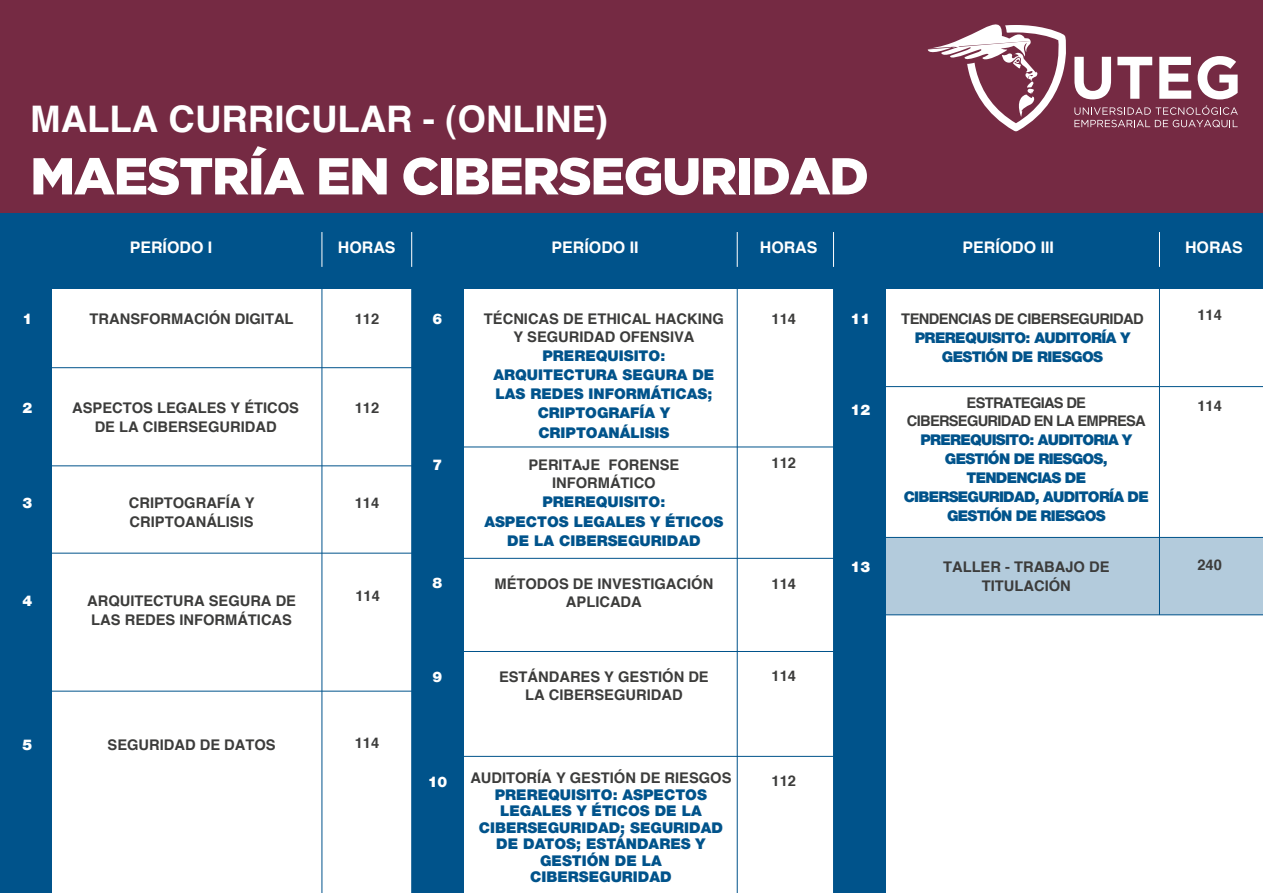
<style>
.page{position:relative;width:1263px;height:893px;background:#fff}
.page>*{position:absolute;margin:0;border:0;box-sizing:border-box;transform-origin:0 0}
.t1{font:900 51.75px "Gotham";letter-spacing:-.025em;color:#fff}
.t2{font:700 36.6px "Helvetica";color:#fff}
.t3{font:700 16.05px "Helvetica";color:#fff}
.t4{font:900 14.85px/19px "Helvetica Neue LT Std";color:#00538b;text-align:center}
.t5{font:900 14.85px/19px "Helvetica Neue LT Std";letter-spacing:-.05em;color:#00538b;text-align:center}
.t6{font:900 14.85px/19px "Helvetica Neue LT Std";letter-spacing:-.04em;color:#00538b;text-align:center}
.t7{font:700 14.7px/18.3px "Helvetica";color:#3c3c3b;text-align:center}
.t8{font:700 14.7px/18.3px "Helvetica";letter-spacing:-.05em;color:#3c3c3b;text-align:center}
.t9{font:700 14.7px "Helvetica";letter-spacing:-.04em;color:#3c3c3b}
.t10{font:900 14.7px "Helvetica Neue LT Com";color:#fff}
</style>
<div class="page">
<div style="left:0;top:280px;width:52px;height:613px;background:#00538b"></div>
<div style="left:412px;top:280px;width:51px;height:613px;background:#00538b"></div>
<div style="left:834px;top:280px;width:52px;height:613px;background:#00538b"></div>
<hr style="left:16px;top:367px;width:410px;height:1px;background:#00538b">
<hr style="left:433px;top:447px;width:410px;height:1px;background:#00538b">
<hr style="left:872px;top:386px;width:391px;height:1px;background:#00538b">
<hr style="left:433px;top:558px;width:410px;height:1px;background:#00538b">
<hr style="left:433px;top:651px;width:410px;height:1px;background:#00538b">
<hr style="left:433px;top:756px;width:410px;height:1px;background:#00538b">
<hr style="left:16px;top:465px;width:410px;height:1px;background:#00538b">
<hr style="left:16px;top:553px;width:410px;height:1px;background:#00538b">
<hr style="left:16px;top:691px;width:410px;height:1px;background:#00538b">
<hr style="left:322px;top:280px;width:1px;height:613px;background:#00538b">
<hr style="left:411px;top:281px;width:1px;height:612px;background:#00538b">
<hr style="left:737px;top:281px;width:1px;height:612px;background:#00538b">
<hr style="left:1159px;top:220px;width:1px;height:395px;background:#00538b">
<hr style="left:833px;top:281px;width:1px;height:612px;background:#00538b">
<div style="left:886px;top:537px;width:377px;height:78px;background:#b3cbdc"></div>
<div style="left:0;top:176px;width:1263px;height:112px;background:#00538b"></div>
<hr style="left:322px;top:232px;width:1px;height:35px;background:#fff">
<hr style="left:411px;top:232px;width:1px;height:35px;background:#fff">
<hr style="left:737px;top:232px;width:1px;height:35px;background:#fff">
<hr style="left:833px;top:232px;width:1px;height:35px;background:#fff">
<hr style="left:1159px;top:232px;width:1px;height:35px;background:#fff">
<div style="left:0;top:0;width:1263px;height:212px;background:#752a43"></div>
<svg style="left:1074px;top:57px;width:37px;height:42px"></svg>
<svg style="left:1117px;top:57px;width:35px;height:42px"></svg>
<svg style="left:1159px;top:57px;width:32px;height:42px"></svg>
<svg style="left:1197px;top:56px;width:40px;height:43px"></svg>
<svg style="left:1074px;top:105px;width:164px;height:22px"></svg>
<svg style="left:928px;top:24px;width:138px;height:107px"></svg>
<h2 class="t2" style="left:30px;top:96px;width:579px">MALLA CURRICULAR - (ONLINE)</h2>
<h1 class="t1" style="left:30px;top:146px;width:840px">MAESTRÍA EN CIBERSEGURIDAD</h1>
<p class="t3" style="left:130px;top:237px;width:84px">PERÍODO I</p>
<p class="t3" style="left:338px;top:237px;width:59px">HORAS</p>
<p class="t3" style="left:552px;top:237px;width:89px">PERÍODO II</p>
<p class="t3" style="left:760px;top:237px;width:59px">HORAS</p>
<p class="t3" style="left:962px;top:237px;width:93px">PERÍODO III</p>
<p class="t3" style="left:1185px;top:237px;width:59px">HORAS</p>
<p class="t10" style="left:22px;top:310px;width:11px">1</p>
<p class="t7" style="left:90px;top:309px;width:205px">TRANSFORMACIÓN DIGITAL</p>
<p class="t10" style="left:22px;top:399px;width:11px">2</p>
<p class="t7" style="left:72px;top:399px;width:228px">ASPECTOS LEGALES Y ÉTICOS<br>DE LA CIBERSEGURIDAD</p>
<p class="t10" style="left:22px;top:494px;width:11px">3</p>
<p class="t7" style="left:129px;top:494px;width:127px;text-align:left">CRIPTOGRAFÍA Y<br>CRIPTOANÁLISIS</p>
<p class="t10" style="left:22px;top:592px;width:11px">4</p>
<p class="t7" style="left:87px;top:592px;width:210px;text-align:left">ARQUITECTURA SEGURA DE<br>LAS REDES INFORMÁTICAS</p>
<p class="t7" style="left:355px;top:309px;width:26px">112</p>
<p class="t7" style="left:355px;top:399px;width:26px">112</p>
<p class="t7" style="left:355px;top:493px;width:26px">114</p>
<p class="t7" style="left:355px;top:587px;width:26px">114</p>
<p class="t10" style="left:433px;top:310px;width:11px">6</p>
<p class="t10" style="left:433px;top:456px;width:11px">7</p>
<p class="t10" style="left:433px;top:574px;width:11px">8</p>
<p class="t7" style="left:484px;top:309px;width:241px">TÉCNICAS DE ETHICAL HACKING<br>Y SEGURIDAD OFENSIVA</p>
<p class="t4" style="left:493px;top:346px;width:222px">PREREQUISITO:<br>ARQUITECTURA SEGURA DE<br>LAS REDES INFORMÁTICAS;<br>CRIPTOGRAFÍA Y<br>CRIPTOANÁLISIS</p>
<p class="t7" style="left:528px;top:455px;width:152px">PERITAJE FORENSE<br>INFORMÁTICO</p>
<p class="t4" style="left:484px;top:493px;width:241px">PREREQUISITO:<br>ASPECTOS LEGALES Y ÉTICOS<br>DE LA CIBERSEGURIDAD</p>
<p class="t7" style="left:495px;top:574px;width:220px">MÉTODOS DE INVESTIGACIÓN<br>APLICADA</p>
<p class="t7" style="left:771px;top:309px;width:26px">114</p>
<p class="t7" style="left:771px;top:453px;width:26px">112</p>
<p class="t7" style="left:771px;top:574px;width:26px">114</p>
<p class="t10" style="left:850px;top:310px;width:21px">11</p>
<p class="t10" style="left:850px;top:401px;width:21px">12</p>
<p class="t9" style="left:901px;top:309px;width:244px">TENDENCIAS DE CIBERSEGURIDAD</p>
<p class="t6" style="left:915px;top:328px;width:217px">PREREQUISITO: AUDITORÍA Y<br>GESTIÓN DE RIESGOS</p>
<p class="t8" style="left:907px;top:393px;width:240px">ESTRATEGIAS DE<br>CIBERSEGURIDAD EN LA EMPRESA</p>
<p class="t5" style="left:904px;top:430px;width:247px">PREREQUISITO: AUDITORIA Y<br>GESTIÓN DE RIESGOS,<br>TENDENCIAS DE<br>CIBERSEGURIDAD, AUDITORÍA DE<br>GESTIÓN DE RIESGOS</p>
<p class="t7" style="left:1197px;top:305px;width:26px">114</p>
<p class="t7" style="left:1197px;top:397px;width:26px">114</p>
<p class="t10" style="left:850px;top:558px;width:21px">13</p>
<p class="t7" style="left:1197px;top:555px;width:26px">240</p>
<p class="t7" style="left:943px;top:558px;width:168px">TALLER - TRABAJO DE<br>TITULACIÓN</p>
<p class="t10" style="left:433px;top:668px;width:11px">9</p>
<p class="t7" style="left:499px;top:667px;width:211px">ESTÁNDARES Y GESTIÓN DE<br>LA CIBERSEGURIDAD</p>
<p class="t7" style="left:771px;top:666px;width:26px">114</p>
<p class="t10" style="left:22px;top:736px;width:11px">5</p>
<p class="t7" style="left:108px;top:736px;width:170px">SEGURIDAD DE DATOS</p>
<p class="t7" style="left:355px;top:733px;width:26px">114</p>
<p class="t10" style="left:428px;top:772px;width:21px">10</p>
<p class="t7" style="left:470px;top:768px;width:263px">AUDITORÍA Y GESTIÓN DE RIESGOS</p>
<p class="t4" style="left:479px;top:786px;width:246px;line-height:16.5px">PREREQUISITO: ASPECTOS<br>LEGALES Y ÉTICOS DE LA<br>CIBERSEGURIDAD; SEGURIDAD<br>DE DATOS; ESTÁNDARES Y<br>GESTIÓN DE LA<br>CIBERSEGURIDAD</p>
<p class="t7" style="left:771px;top:771px;width:26px">112</p>
</div>
